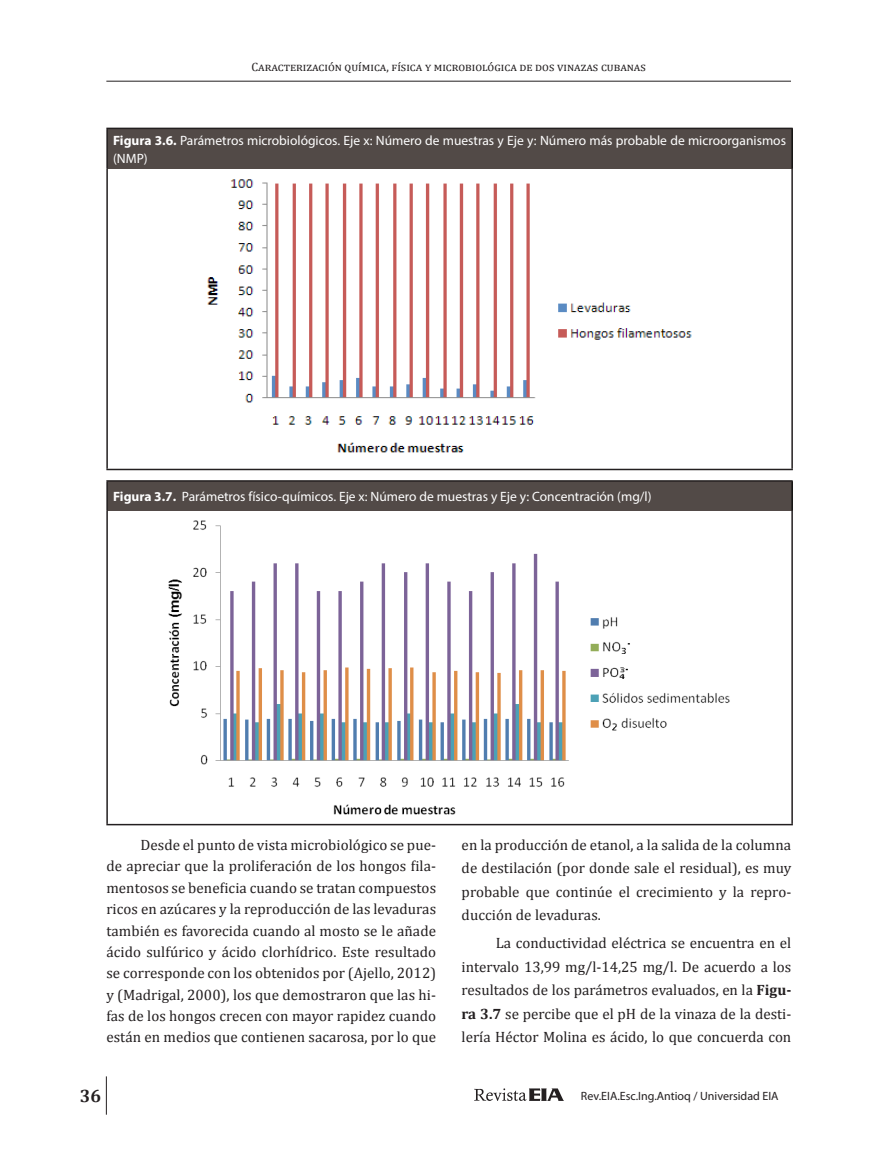
<style>
.page{position:relative;width:885px;height:1170px;background:#fff}
.page>*{position:absolute;margin:0;border:0;box-sizing:border-box;transform-origin:0 0}
.t1{font:700 18px "Cambria";color:#231f20}
.t2{font:15px/21.3px "Cambria";letter-spacing:.005em;color:#231f20;text-align:justify}
.t3{font:13.5px/18px "Myriad Pro";color:#fff}
.t4{font:12px "Cambria";color:#231f20}
.t5{font:12px "Myriad Pro";color:#231f20}
.s1{font-weight:700}
</style>
<div class="page">
<hr style="left:106px;top:81px;width:684px;height:1px;background:#231f20">
<hr style="left:106px;top:1076px;width:1px;height:38px;background:#231f20">
<svg style="left:474px;top:1088px;width:90px;height:12px"></svg>
<div style="left:107px;top:128px;width:685px;height:40px;background:#524a47"></div>
<hr style="left:106px;top:168px;width:2px;height:300px;background:#231f20">
<hr style="left:791px;top:168px;width:1px;height:300px;background:#231f20">
<hr style="left:106px;top:468px;width:686px;height:2px;background:#231f20">
<hr style="left:106px;top:129px;width:2px;height:39px;background:#231f20">
<hr style="left:106px;top:128px;width:686px;height:1px;background:#231f20">
<hr style="left:791px;top:129px;width:1px;height:39px;background:#000">
<img style="left:207px;top:179px;width:485px;height:274px">
<div style="left:107px;top:481px;width:685px;height:29px;background:#524a47"></div>
<hr style="left:106px;top:510px;width:2px;height:313px;background:#231f20">
<hr style="left:791px;top:510px;width:1px;height:313px;background:#231f20">
<hr style="left:106px;top:823px;width:686px;height:2px;background:#231f20">
<hr style="left:106px;top:481px;width:2px;height:29px;background:#231f20">
<hr style="left:106px;top:480px;width:686px;height:1px;background:#231f20">
<svg style="left:791px;top:481px;width:1px;height:29px"></svg>
<img style="left:168px;top:520px;width:562px;height:295px">
<p class="t4" style="left:251px;top:59px;width:396px">Caracterización química, física y microbiológica de dos vinazas cubanas</p>
<p class="t3" style="left:113px;top:131px;width:674px"><span class="s1">Figura 3.6.</span> Parámetros microbiológicos. Eje x: Número de muestras y Eje y: Número más probable de microorganismos (NMP)</p>
<p class="t3" style="left:113px;top:487px;width:540px"><span class="s1">Figura 3.7.</span> Parámetros físico-químicos. Eje x: Número de muestras y Eje y: Concentración (mg/l)</p>
<p class="t2" style="left:106px;top:834px;width:331px;text-indent:34px">Desde el punto de vista microbiológico se pue&shy;de apreciar que la proliferación de los hongos fila&shy;mentosos se beneficia cuando se tratan compuestos ricos en azúcares y la reproducción de las levaduras también es favorecida cuando al mosto se le añade ácido sulfúrico y ácido clorhídrico. Este resultado se corresponde con los obtenidos por (Ajello, 2012) y (Madrigal, 2000), los que demostraron que las hi&shy;fas de los hongos crecen con mayor rapidez cuando están en medios que contienen sacarosa, por lo que</p>
<p class="t2" style="left:461px;top:832px;width:331px;line-height:23.5px">en la producción de etanol, a la salida de la columna de destilación (por donde sale el residual), es muy probable que continúe el crecimiento y la repro&shy;ducción de levaduras.</p>
<p class="t2" style="left:461px;top:931px;width:331px;line-height:23.5px;text-indent:34px">La conductividad eléctrica se encuentra en el intervalo 13,99 mg/l-14,25 mg/l. De acuerdo a los resultados de los parámetros evaluados, en la <span class="s1">Figu&shy;ra 3.7</span> se percibe que el pH de la vinaza de la desti&shy;lería Héctor Molina es ácido, lo que concuerda con</p>
<p class="t1" style="left:80px;top:1082px;width:23px">36</p>
<p class="t5" style="left:581px;top:1087px;width:199px">Rev.EIA.Esc.Ing.Antioq / Universidad EIA</p>
</div>
